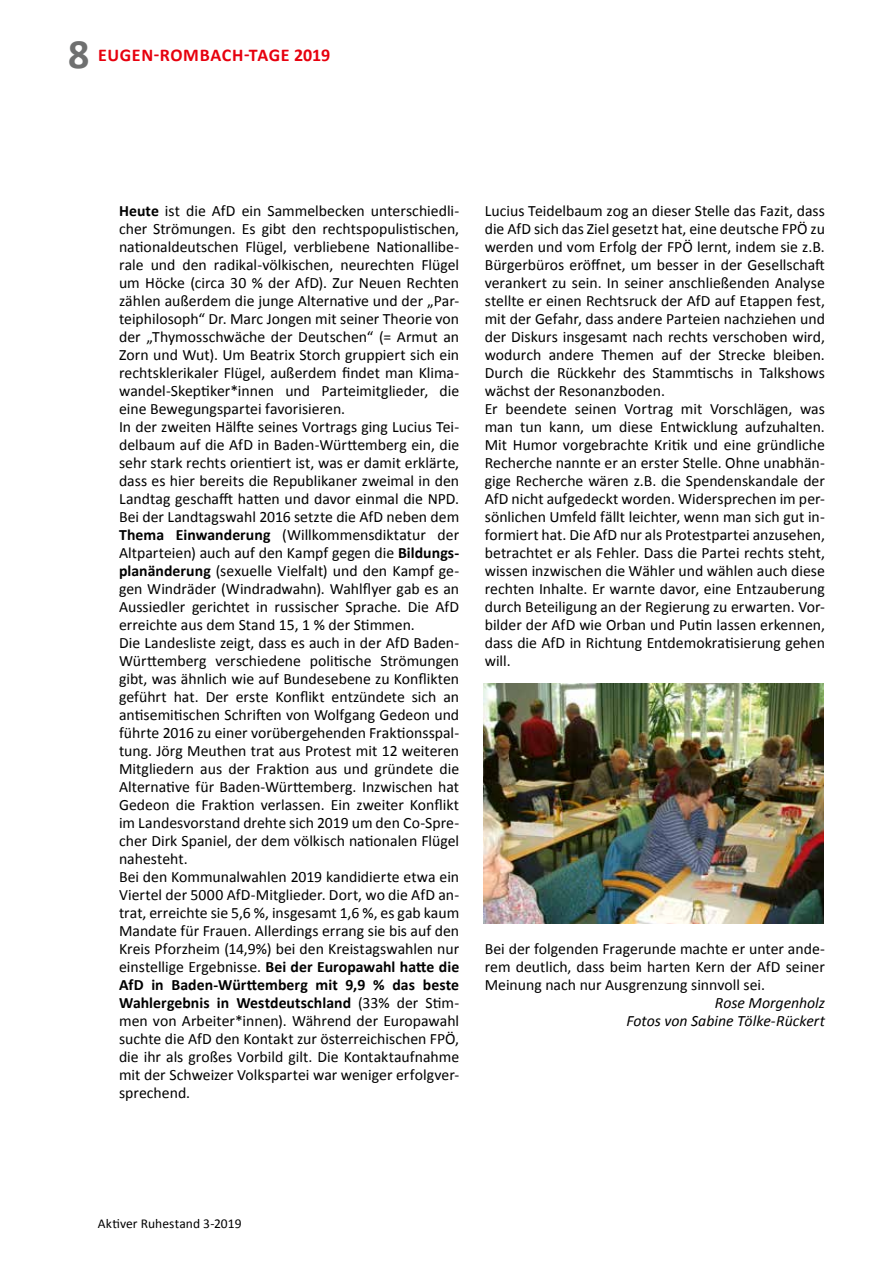
<style>
.page{position:relative;width:893px;height:1263px;background:#fff}
.page>*{position:absolute;margin:0;border:0;box-sizing:border-box;transform-origin:0 0}
.t1{font:700 42px "Calibri";color:#6f7070}
.t2{font:700 18px "Calibri";letter-spacing:.03em;color:#e7000e}
.t3{font:15.75px/18px "Calibri";color:#000}
.t4{font:italic 15.75px/18px "Calibri";color:#000;text-align:right}
.t5{font:13.5px "Calibri";letter-spacing:.005em;color:#000}
.s1{font-weight:700}
</style>
<div class="page">
<img style="left:483px;top:683px;width:340px;height:240px">
<h1 class="t1" style="left:68px;top:27px;width:23px">8</h1>
<p class="t2" style="left:98px;top:44px;width:233px">EUGEN-ROMBACH-TAGE 2019</p>
<p class="t3" style="left:119px;top:202px;width:342px"><span class="s1">Heute</span> ist die AfD ein Sammelbecken unterschiedli&shy;cher Strömungen. Es gibt den rechtspopulistischen, nationaldeutschen Flügel, verbliebene Nationallibe&shy;rale und den radikal-völkischen, neurechten Flügel um Höcke (circa 30 % der AfD). Zur Neuen Rechten zählen außerdem die junge Alternative und der „Par&shy;teiphilosoph“ Dr. Marc Jongen mit seiner Theorie von der „Thymosschwäche der Deutschen“ (= Armut an Zorn und Wut). Um Beatrix Storch gruppiert sich ein rechtsklerikaler Flügel, außerdem findet man Klima&shy;wandel-Skeptiker*innen und Parteimitglieder, die eine Bewegungspartei favorisieren.<br>In der zweiten Hälfte seines Vortrags ging Lucius Tei&shy;delbaum auf die AfD in Baden-Württemberg ein, die sehr stark rechts orientiert ist, was er damit erklärte, dass es hier bereits die Republikaner zweimal in den Landtag geschafft hatten und davor einmal die NPD.<br>Bei der Landtagswahl 2016 setzte die AfD neben dem <span class="s1">Thema Einwanderung</span> (Willkommensdiktatur der Altparteien) auch auf den Kampf gegen die <span class="s1">Bildungs&shy;planänderung</span> (sexuelle Vielfalt) und den Kampf ge&shy;gen Windräder (Windradwahn). Wahlflyer gab es an Aussiedler gerichtet in russischer Sprache. Die AfD erreichte aus dem Stand 15, 1 % der Stimmen.<br>Die Landesliste zeigt, dass es auch in der AfD Baden-Württemberg verschiedene politische Strömungen gibt, was ähnlich wie auf Bundesebene zu Konflikten geführt hat. Der erste Konflikt entzündete sich an antisemitischen Schriften von Wolfgang Gedeon und führte 2016 zu einer vorübergehenden Fraktionsspal&shy;tung. Jörg Meuthen trat aus Protest mit 12 weiteren Mitgliedern aus der Fraktion aus und gründete die Alternative für Baden-Württemberg. Inzwischen hat Gedeon die Fraktion verlassen. Ein zweiter Konflikt im Landesvorstand drehte sich 2019 um den Co-Spre&shy;cher Dirk Spaniel, der dem völkisch nationalen Flügel nahesteht.<br>Bei den Kommunalwahlen 2019 kandidierte etwa ein Viertel der 5000 AfD-Mitglieder. Dort, wo die AfD an&shy;trat, erreichte sie 5,6 %, insgesamt 1,6 %, es gab kaum Mandate für Frauen. Allerdings errang sie bis auf den Kreis Pforzheim (14,9%) bei den Kreistagswahlen nur einstellige Ergebnisse. <span class="s1">Bei der Europawahl hatte die AfD in Baden-Württemberg mit 9,9 % das beste Wahlergebnis in Westdeutschland</span> (33% der Stim&shy;men von Arbeiter*innen). Während der Europawahl suchte die AfD den Kontakt zur österreichischen FPÖ, die ihr als großes Vorbild gilt. Die Kontaktaufnahme mit der Schweizer Volkspartei war weniger erfolgver&shy;sprechend.</p>
<p class="t3" style="left:485px;top:202px;width:342px">Lucius Teidelbaum zog an dieser Stelle das Fazit, dass die AfD sich das Ziel gesetzt hat, eine deutsche FPÖ zu werden und vom Erfolg der FPÖ lernt, indem sie z.B.<br>Bürgerbüros eröffnet, um besser in der Gesellschaft verankert zu sein. In seiner anschließenden Analyse stellte er einen Rechtsruck der AfD auf Etappen fest, mit der Gefahr, dass andere Parteien nachziehen und der Diskurs insgesamt nach rechts verschoben wird, wodurch andere Themen auf der Strecke bleiben.<br>Durch die Rückkehr des Stammtischs in Talkshows wächst der Resonanzboden.<br>Er beendete seinen Vortrag mit Vorschlägen, was man tun kann, um diese Entwicklung aufzuhalten.<br>Mit Humor vorgebrachte Kritik und eine gründliche Recherche nannte er an erster Stelle. Ohne unabhän&shy;gige Recherche wären z.B. die Spendenskandale der AfD nicht aufgedeckt worden. Widersprechen im per&shy;sönlichen Umfeld fällt leichter, wenn man sich gut in&shy;formiert hat. Die AfD nur als Protestpartei anzusehen, betrachtet er als Fehler. Dass die Partei rechts steht, wissen inzwischen die Wähler und wählen auch diese rechten Inhalte. Er warnte davor, eine Entzauberung durch Beteiligung an der Regierung zu erwarten. Vor&shy;bilder der AfD wie Orban und Putin lassen erkennen, dass die AfD in Richtung Entdemokratisierung gehen will.</p>
<p class="t3" style="left:485px;top:940px;width:342px;text-align:justify">Bei der folgenden Fragerunde machte er unter ande&shy;rem deutlich, dass beim harten Kern der AfD seiner Meinung nach nur Ausgrenzung sinnvoll sei.</p>
<p class="t4" style="left:626px;top:993px;width:200px">Rose Morgenholz<br>Fotos von Sabine Tölke-Rückert</p>
<p class="t5" style="left:98px;top:1215px;width:145px">Aktiver Ruhestand 3-2019</p>
</div>
